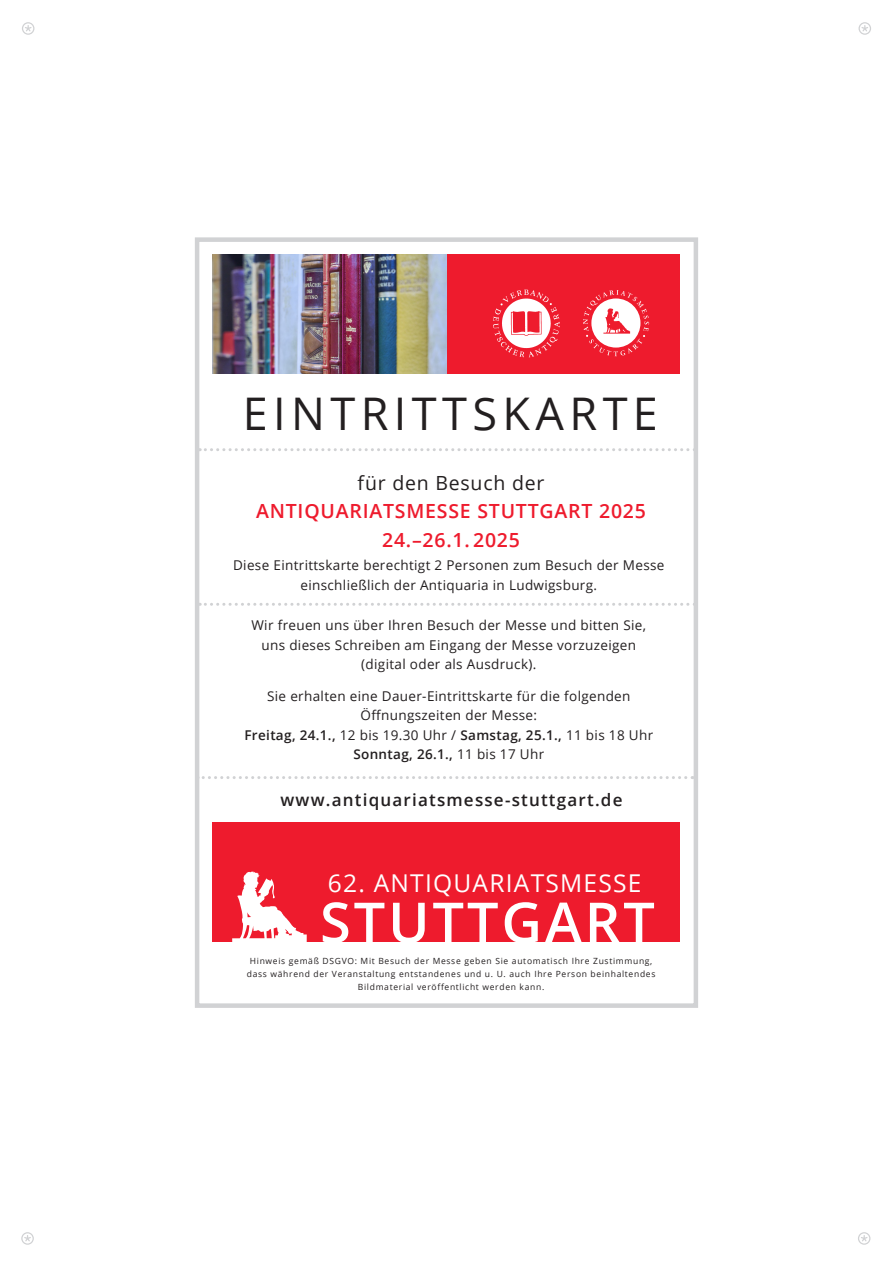
<style>
.page{position:relative;width:893px;height:1263px;background:#fff}
.page>*{position:absolute;margin:0;border:0;box-sizing:border-box;transform-origin:0 0}
.t1{font:600 55.95px "Open Sans";letter-spacing:.05em;color:#fff}
.t2{font:45px "Open Sans";letter-spacing:.12em;color:#231f20}
.t3{font:24.6px "Open Sans";letter-spacing:.05em;color:#fff}
.t4{font:600 19.5px "Open Sans";letter-spacing:.04em;color:#ee1b2d}
.t5{font:19.5px "Open Sans";letter-spacing:.04em;color:#231f20}
.t6{font:600 19.5px "Open Sans";letter-spacing:.04em;color:#ee1b2d}
.t7{font:600 17.1px "Open Sans";letter-spacing:.07em;color:#231f20}
.t8{font:13.5px/19.5px "Open Sans";letter-spacing:.025em;color:#231f20;text-align:center}
.t9{font:8.55px/12.8px "Open Sans";letter-spacing:.08em;color:#231f20;text-align:center}
.s1{font-weight:600}
</style>
<div class="page">
<div style="left:195px;top:237px;width:503px;height:771px;border:4px solid #d1d2d4"></div>
<div style="left:446px;top:254px;width:234px;height:119px;background:#ee1b2d"></div>
<img style="left:213px;top:254px;width:233px;height:119px">
<div style="left:213px;top:823px;width:467px;height:119px;background:#ee1b2d"></div>
<svg style="left:232px;top:871px;width:75px;height:71px"></svg>
<img style="left:493px;top:289px;width:67px;height:69px">
<svg style="left:583px;top:290px;width:66px;height:66px"></svg>
<svg style="left:199px;top:392px;width:496px;height:60px"></svg>
<svg style="left:22px;top:22px;width:12px;height:13px"></svg>
<svg style="left:858px;top:22px;width:13px;height:13px"></svg>
<svg style="left:21px;top:1232px;width:13px;height:13px"></svg>
<svg style="left:858px;top:1232px;width:12px;height:13px"></svg>
<svg style="left:199px;top:603px;width:496px;height:3px"></svg>
<svg style="left:197px;top:776px;width:496px;height:3px"></svg>
<h2 class="t2" style="left:243px;top:383px;width:417px">EINTRITTSKARTE</h2>
<h3 class="t5" style="left:358px;top:469px;width:188px">für den Besuch der</h3>
<h3 class="t4" style="left:256px;top:498px;width:391px">ANTIQUARIATSMESSE STUTTGART 2025</h3>
<h3 class="t6" style="left:382px;top:526px;width:139px">24.–26.1. 2025</h3>
<p class="t8" style="left:233px;top:555px;width:433px">Diese Eintrittskarte berechtigt 2 Personen zum Besuch der Messe einschließlich der Antiquaria in Ludwigsburg.</p>
<p class="t8" style="left:251px;top:615px;width:396px">Wir freuen uns über Ihren Besuch der Messe und bitten Sie, uns dieses Schreiben am Eingang der Messe vorzuzeigen (digital oder als Ausdruck).</p>
<p class="t8" style="left:244px;top:686px;width:410px">Sie erhalten eine Dauer-Eintrittskarte für die folgenden Öffnungszeiten der Messe:<br><span class="s1">Freitag, 24.1.,</span> 12 bis 19.30 Uhr / <span class="s1">Samstag, 25.1.,</span> 11 bis 18 Uhr <span class="s1">Sonntag, 26.1.,</span> 11 bis 17 Uhr</p>
<p class="t7" style="left:280px;top:788px;width:343px">www.antiquariatsmesse-stuttgart.de</p>
<h3 class="t3" style="left:328px;top:866px;width:315px">62. ANTIQUARIATSMESSE</h3>
<h1 class="t1" style="left:320px;top:884px;width:336px">STUTTGART</h1>
<p class="t9" style="left:247px;top:955px;width:410px">Hinweis gemäß DSGVO: Mit Besuch der Messe geben Sie automatisch Ihre Zustimmung, dass während der Veranstaltung entstandenes und u. U. auch Ihre Person beinhaltendes<br>Bildmaterial veröffentlicht werden kann.</p>
</div>
